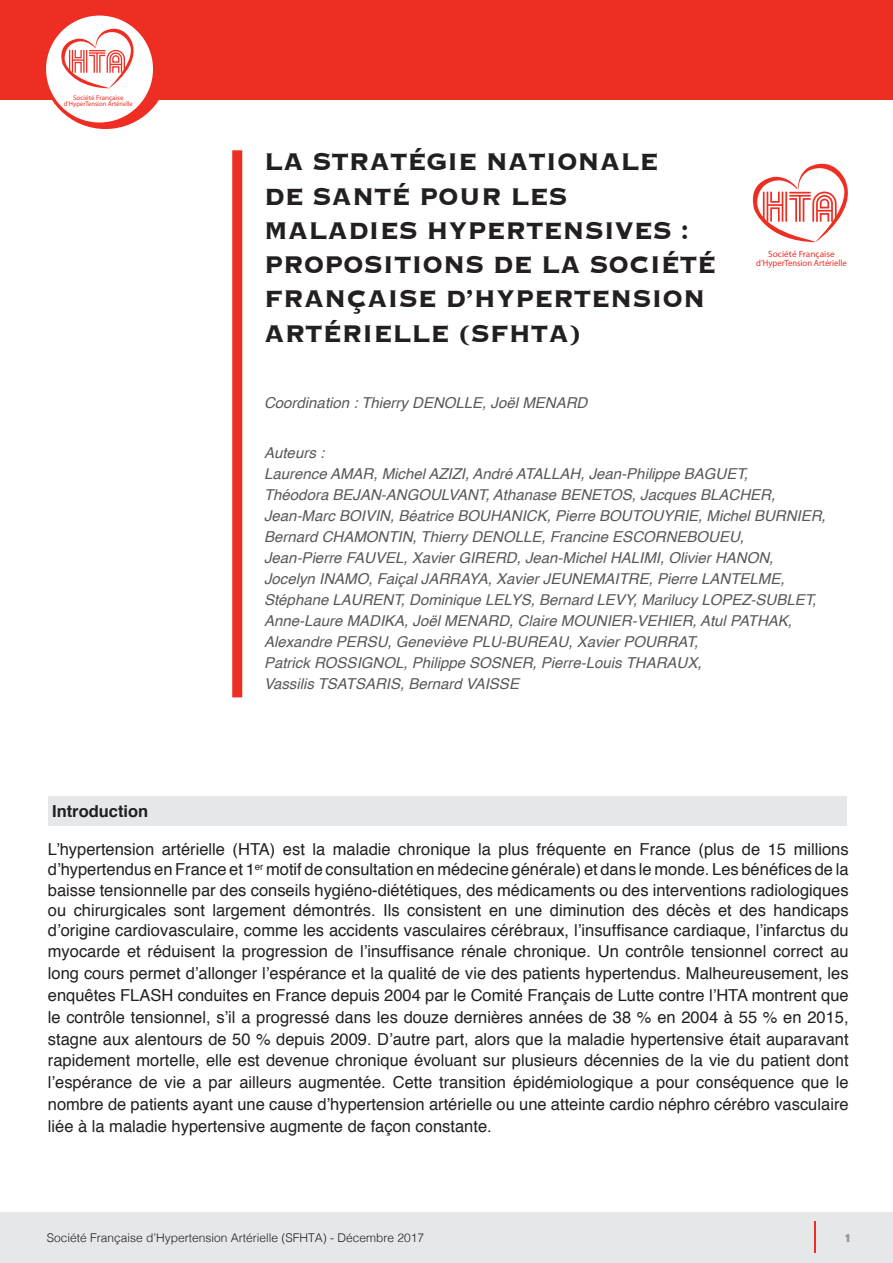
<style>
.page{position:relative;width:893px;height:1263px;background:#fff}
.page>*{position:absolute;margin:0;border:0;box-sizing:border-box;transform-origin:0 0}
.t1{font:700 31.35px/34.2px "Copperplate";color:#231f20;scale:.91 1}
.t2{font:16.5px/21.3px "Helvetica";color:#231f20;text-align:justify}
.t3{font:700 16.5px "Helvetica";color:#231f20}
.t4{font:italic 15px/21px "Helvetica";color:#57585a}
.t5{font:700 15px "Copperplate";color:#939598}
.t6{font:300 12px "Helvetica";color:#231f20}
.t7{font:700 9px/8.6px "Bliss";color:#ee2e22;text-align:center}
.t8{font:700 6.9px/6.6px "Bliss";color:#ee2e22;text-align:center}
</style>
<div class="page">
<div style="left:0;top:1212px;width:893px;height:51px;background:#e6e7e9"></div>
<hr style="left:814px;top:1221px;width:2px;height:32px;background:#ee2e22">
<div style="left:0;top:0;width:893px;height:100px;background:#ee2e22"></div>
<div style="left:42px;top:2px;width:127px;height:127px;background:#ee2e22;border-radius:50%"></div>
<div style="left:46px;top:16px;width:107px;height:106px;background:#fff;border-radius:50%"></div>
<svg style="left:56px;top:23px;width:86px;height:65px"></svg>
<svg style="left:752px;top:163px;width:96px;height:79px"></svg>
<div style="left:232px;top:150px;width:10px;height:547px;background:#ee2e22;border:2px solid #ee2e22"></div>
<div style="left:48px;top:796px;width:798px;height:30px;background:#e6e7e9"></div>
<p class="t8" style="left:64px;top:94px;width:70px">Société Française d’HyperTension Artérielle</p>
<h1 class="t1" style="left:264px;top:143px;width:498px">LA STRATÉGIE NATIONALE<br>DE SANTÉ POUR LES<br>MALADIES HYPERTENSIVES :<br>PROPOSITIONS DE LA SOCIÉTÉ<br>FRANÇAISE D’HYPERTENSION<br>ARTÉRIELLE (SFHTA)</h1>
<p class="t7" style="left:756px;top:250px;width:92px">Société Française d’HyperTension Artérielle</p>
<p class="t4" style="left:264px;top:392px;width:325px">Coordination : Thierry DENOLLE, Joël MENARD</p>
<p class="t4" style="left:264px;top:442px;width:563px">Auteurs :<br>Laurence AMAR, Michel AZIZI, André ATALLAH, Jean-Philippe BAGUET,<br>Théodora BEJAN-ANGOULVANT, Athanase BENETOS, Jacques BLACHER, Jean-Marc BOIVIN, Béatrice BOUHANICK, Pierre BOUTOUYRIE, Michel BURNIER, Bernard CHAMONTIN, Thierry DENOLLE, Francine ESCORNEBOUEU,<br>Jean-Pierre FAUVEL, Xavier GIRERD, Jean-Michel HALIMI, Olivier HANON, Jocelyn INAMO, Faiçal JARRAYA, Xavier JEUNEMAITRE, Pierre LANTELME, Stéphane LAURENT, Dominique LELYS, Bernard LEVY, Marilucy LOPEZ-SUBLET, Anne-Laure MADIKA, Joël MENARD, Claire MOUNIER-VEHIER, Atul PATHAK, Alexandre PERSU, Geneviève PLU-BUREAU, Xavier POURRAT,<br>Patrick ROSSIGNOL, Philippe SOSNER, Pierre-Louis THARAUX,<br>Vassilis TSATSARIS, Bernard VAISSE</p>
<p class="t3" style="left:52px;top:797px;width:98px">Introduction</p>
<p class="t2" style="left:48px;top:839px;width:802px">L’hypertension artérielle (HTA) est la maladie chronique la plus fréquente en France (plus de 15 millions d’hypertendus en France et 1<sup>er</sup> motif de consultation en médecine générale) et dans le monde. Les bénéfices de la baisse tensionnelle par des conseils hygiéno-diététiques, des médicaments ou des interventions radiologiques ou chirurgicales sont largement démontrés. Ils consistent en une diminution des décès et des handicaps d’origine cardiovasculaire, comme les accidents vasculaires cérébraux, l’insuffisance cardiaque, l’infarctus du myocarde et réduisent la progression de l’insuffisance rénale chronique. Un contrôle tensionnel correct au long cours permet d’allonger l’espérance et la qualité de vie des patients hypertendus. Malheureusement, les enquêtes FLASH conduites en France depuis 2004 par le Comité Français de Lutte contre l’HTA montrent que le contrôle tensionnel, s’il a progressé dans les douze dernières années de 38 % en 2004 à 55 % en 2015, stagne aux alentours de 50 % depuis 2009. D’autre part, alors que la maladie hypertensive était auparavant rapidement mortelle, elle est devenue chronique évoluant sur plusieurs décennies de la vie du patient dont l’espérance de vie a par ailleurs augmentée. Cette transition épidémiologique a pour conséquence que le nombre de patients ayant une cause d’hypertension artérielle ou une atteinte cardio néphro cérébro vasculaire liée à la maladie hypertensive augmente de façon constante.</p>
<p class="t6" style="left:47px;top:1227px;width:379px">Société Française d’Hypertension Artérielle (SFHTA) - Décembre 2017</p>
<p class="t5" style="left:843px;top:1228px;width:11px">1</p>
</div>
